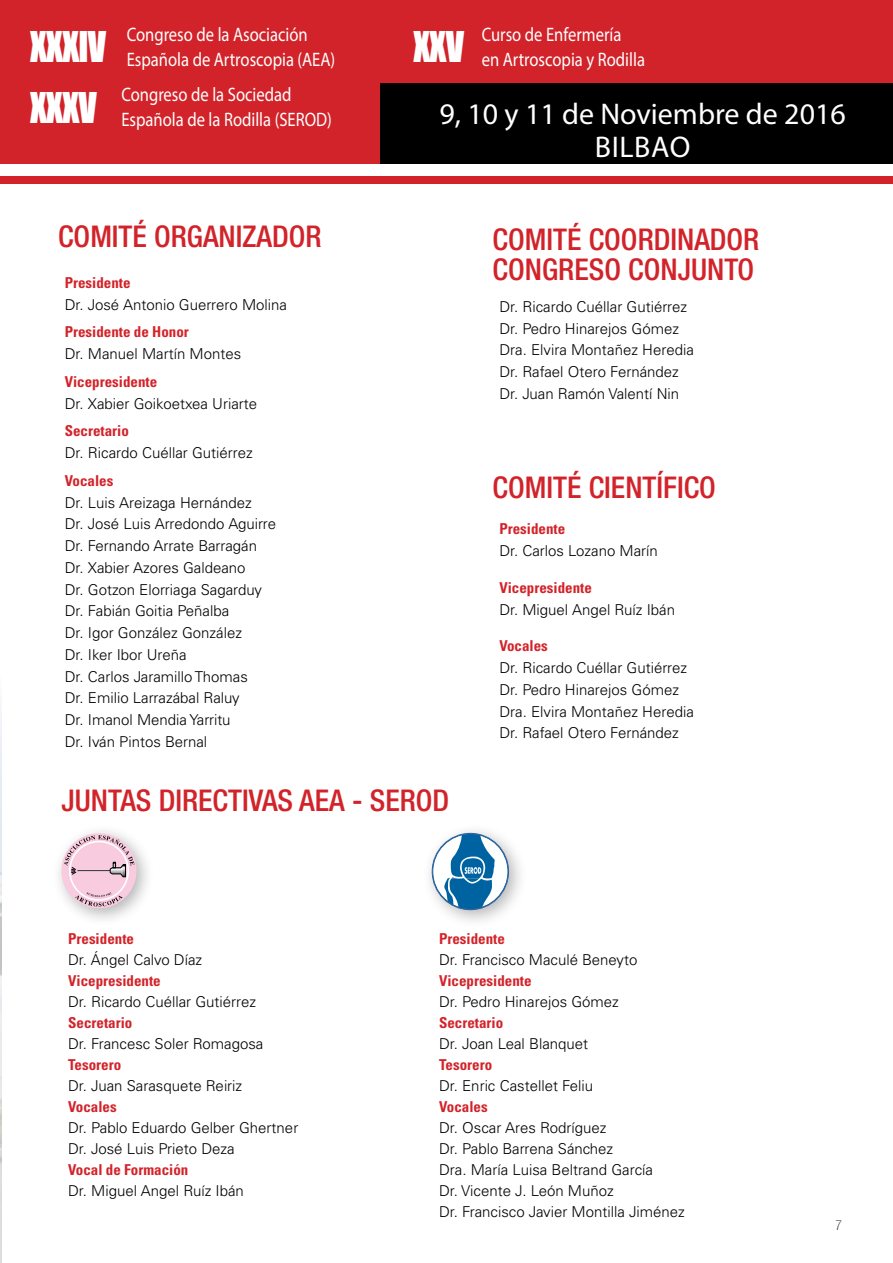
<style>
.page{position:relative;width:893px;height:1263px;background:#fff}
.page>*{position:absolute;margin:0;border:0;box-sizing:border-box;transform-origin:0 0}
.t1{font:38.85px "Impact";letter-spacing:-.02em;color:#fff;scale:.9 1}
.t2{font:500 condensed 30px "Helvetica Neue LT Com";color:#d2232a}
.t3{font:30px/33px "Myriad Pro";color:#fff;text-align:center}
.t4{font:19.5px/24.9px "Myriad Pro";color:#fff;scale:.85 1}
.t5{font:300 15px/21.8px "Univers LT Std";color:#000}
.t6{font:700 condensed 15px "Univers LT Std";color:#d2232a}
.t7{font:100 condensed 13.5px "Helvetica Neue LT Com";color:#000}
</style>
<div class="page">
<div style="left:0;top:0;width:893px;height:184px;background:#d2232a"></div>
<div style="left:380px;top:83px;width:513px;height:92px;background:#000"></div>
<div style="left:0;top:164px;width:893px;height:12px;background:#fff"></div>
<img style="left:0;top:706px;width:1px;height:557px">
<div style="left:51px;top:823px;width:105px;height:104px;background:#000;opacity:.3"></div>
<div style="left:61px;top:833px;width:76px;height:75px;background:#f9cbdf;border-radius:50%"></div>
<svg style="left:69px;top:841px;width:60px;height:60px"></svg>
<div style="left:71px;top:842px;width:56px;height:57px;background:#f9cbdf;border-radius:50%"></div>
<svg style="left:64px;top:835px;width:70px;height:42px"></svg>
<svg style="left:75px;top:892px;width:48px;height:15px"></svg>
<div style="left:422px;top:823px;width:106px;height:106px;background:#000;opacity:.3"></div>
<div style="left:433px;top:834px;width:75px;height:75px;background:#fff;border-radius:50%"></div>
<svg style="left:444px;top:834px;width:51px;height:75px"></svg>
<div style="left:432px;top:833px;width:77px;height:77px;border:1px solid #315d97;border-radius:50%"></div>
<h1 class="t1" style="left:30px;top:17px;width:86px">XXXIV</h1>
<h3 class="t4" style="left:127px;top:21px;width:247px">Congreso de la Asociación<br>Española de Artroscopia (AEA)</h3>
<h1 class="t1" style="left:30px;top:78px;width:76px">XXXV</h1>
<h3 class="t4" style="left:121px;top:81px;width:249px">Congreso de la Sociedad<br>Española de la Rodilla (SEROD)</h3>
<h2 class="t2" style="left:58px;top:219px;width:265px">COMITÉ ORGANIZADOR</h2>
<p class="t6" style="left:65px;top:273px;width:67px">Presidente</p>
<p class="t5" style="left:65px;top:293px;width:224px">Dr. José Antonio Guerrero Molina</p>
<p class="t6" style="left:65px;top:323px;width:126px">Presidente de Honor</p>
<p class="t5" style="left:65px;top:343px;width:178px">Dr. Manuel Martín Montes</p>
<p class="t6" style="left:65px;top:372px;width:94px">Vicepresidente</p>
<p class="t5" style="left:65px;top:392px;width:194px">Dr. Xabier Goikoetxea Uriarte</p>
<p class="t6" style="left:65px;top:422px;width:66px">Secretario</p>
<p class="t5" style="left:65px;top:442px;width:189px">Dr. Ricardo Cuéllar Gutiérrez</p>
<p class="t6" style="left:65px;top:471px;width:50px">Vocales</p>
<p class="t5" style="left:65px;top:491px;width:213px">Dr. Luis Areizaga Hernández<br>Dr. José Luis Arredondo Aguirre<br>Dr. Fernando Arrate Barragán<br>Dr. Xabier Azores Galdeano<br>Dr. Gotzon Elorriaga Sagarduy<br>Dr. Fabián Goitia Peñalba<br>Dr. Igor González González<br>Dr. Iker Ibor Ureña<br>Dr. Carlos Jaramillo Thomas<br>Dr. Emilio Larrazábal Raluy<br>Dr. Imanol Mendia Yarritu<br>Dr. Iván Pintos Bernal</p>
<h1 class="t1" style="left:413px;top:17px;width:58px">XXV</h1>
<h3 class="t4" style="left:482px;top:21px;width:194px">Curso de Enfermería<br>en Artroscopia y Rodilla</h3>
<h2 class="t3" style="left:439px;top:97px;width:408px">9, 10 y 11 de Noviembre de 2016<br>BILBAO</h2>
<h2 class="t2" style="left:493px;top:222px;width:268px">COMITÉ COORDINADOR</h2>
<h2 class="t2" style="left:493px;top:252px;width:263px">CONGRESO CONJUNTO</h2>
<p class="t5" style="left:499px;top:296px;width:196px">Dr. Ricardo Cuéllar Gutiérrez<br>Dr. Pedro Hinarejos Gómez<br>Dra. Elvira Montañez Heredia<br>Dr. Rafael Otero Fernández<br>Dr. Juan Ramón Valentí Nin</p>
<h2 class="t2" style="left:493px;top:470px;width:225px">COMITÉ CIENTÍFICO</h2>
<p class="t6" style="left:499px;top:520px;width:67px">Presidente</p>
<p class="t5" style="left:499px;top:540px;width:160px">Dr. Carlos Lozano Marín</p>
<p class="t6" style="left:499px;top:578px;width:94px">Vicepresidente</p>
<p class="t5" style="left:499px;top:598px;width:177px">Dr. Miguel Angel Ruíz Ibán</p>
<p class="t6" style="left:499px;top:637px;width:50px">Vocales</p>
<p class="t5" style="left:499px;top:657px;width:196px">Dr. Ricardo Cuéllar Gutiérrez<br>Dr. Pedro Hinarejos Gómez<br>Dra. Elvira Montañez Heredia<br>Dr. Rafael Otero Fernández</p>
<h2 class="t2" style="left:61px;top:783px;width:389px">JUNTAS DIRECTIVAS AEA - SEROD</h2>
<p class="t6" style="left:68px;top:929px;width:67px">Presidente</p>
<p class="t5" style="left:68px;top:948px;width:136px">Dr. Ángel Calvo Díaz</p>
<p class="t6" style="left:68px;top:971px;width:94px">Vicepresidente</p>
<p class="t5" style="left:68px;top:990px;width:189px">Dr. Ricardo Cuéllar Gutiérrez</p>
<p class="t6" style="left:68px;top:1013px;width:66px">Secretario</p>
<p class="t5" style="left:68px;top:1032px;width:197px">Dr. Francesc Soler Romagosa</p>
<p class="t6" style="left:68px;top:1055px;width:55px">Tesorero</p>
<p class="t5" style="left:68px;top:1074px;width:176px">Dr. Juan Sarasquete Reiriz</p>
<p class="t6" style="left:68px;top:1097px;width:50px">Vocales</p>
<p class="t5" style="left:68px;top:1117px;width:232px;line-height:21px">Dr. Pablo Eduardo Gelber Ghertner<br>Dr. José Luis Prieto Deza</p>
<p class="t6" style="left:68px;top:1160px;width:122px">Vocal de Formación</p>
<p class="t5" style="left:68px;top:1179px;width:177px">Dr. Miguel Angel Ruíz Ibán</p>
<p class="t6" style="left:439px;top:929px;width:67px">Presidente</p>
<p class="t5" style="left:439px;top:948px;width:200px">Dr. Francisco Maculé Beneyto</p>
<p class="t6" style="left:439px;top:971px;width:94px">Vicepresidente</p>
<p class="t5" style="left:439px;top:990px;width:181px">Dr. Pedro Hinarejos Gómez</p>
<p class="t6" style="left:439px;top:1013px;width:66px">Secretario</p>
<p class="t5" style="left:439px;top:1032px;width:151px">Dr. Joan Leal Blanquet</p>
<p class="t6" style="left:439px;top:1055px;width:55px">Tesorero</p>
<p class="t5" style="left:439px;top:1074px;width:156px">Dr. Enric Castellet Feliu</p>
<p class="t6" style="left:439px;top:1097px;width:50px">Vocales</p>
<p class="t5" style="left:439px;top:1117px;width:247px;line-height:21px">Dr. Oscar Ares Rodríguez<br>Dr. Pablo Barrena Sánchez<br>Dra. María Luisa Beltrand García<br>Dr. Vicente J. León Muñoz<br>Dr. Francisco Javier Montilla Jiménez</p>
<p class="t7" style="left:835px;top:1218px;width:8px">7</p>
</div>
